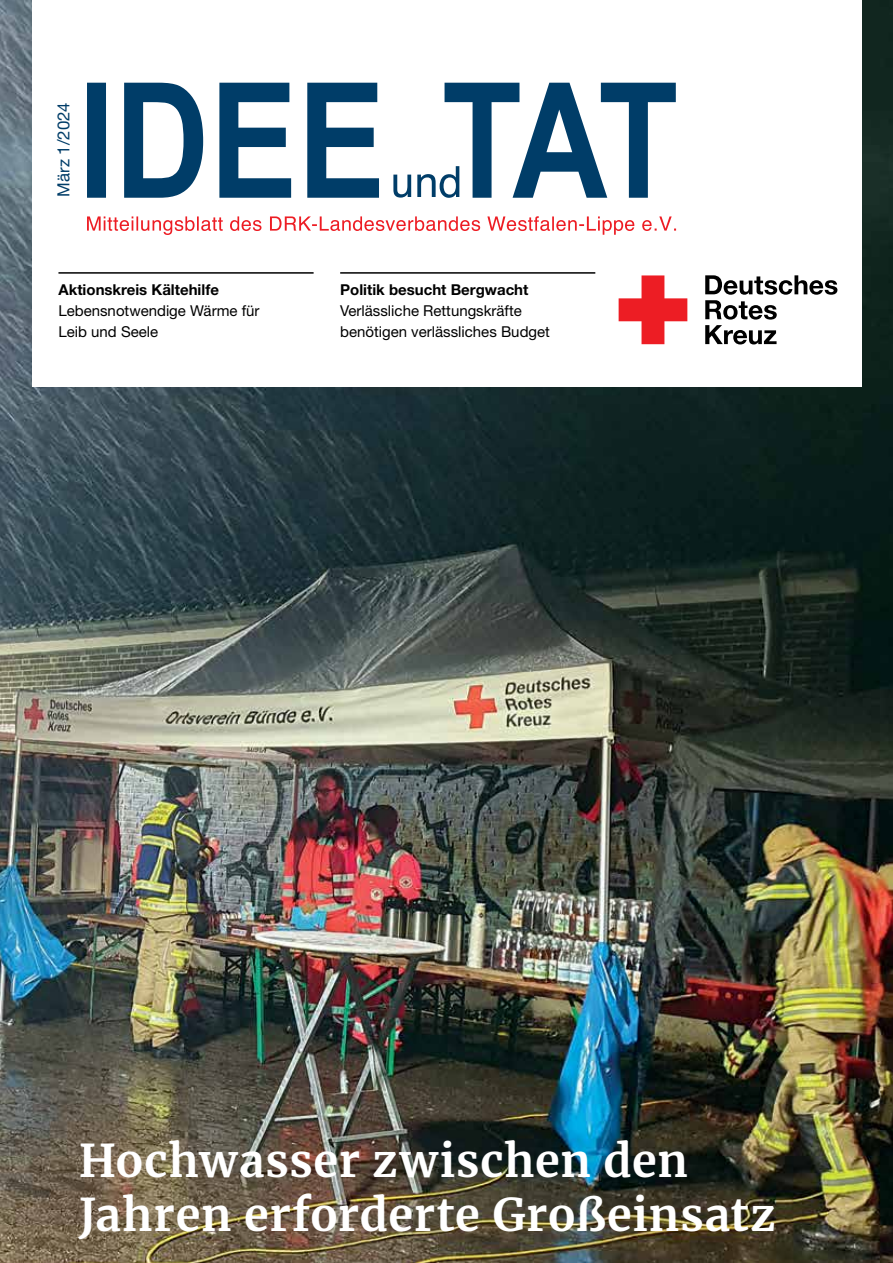
<style>
.page{position:relative;width:893px;height:1263px;background:#fff}
.page>*{position:absolute;margin:0;border:0;box-sizing:border-box;transform-origin:0 0}
.t1{font:700 45px/54px "Merriweather";letter-spacing:.015em;color:#fff}
.t2{font:16.8px "Helvetica Neue LT Std";color:#003d68}
.t3{font:15px/21px "Helvetica Neue LT Std";color:#000}
.t4{font:700 15px "Helvetica Neue LT Std";color:#000}
</style>
<div class="page">
<img style="left:0;top:0;width:893px;height:1263px">
<div style="left:32px;top:0;width:829px;height:387px;background:#fff"></div>
<svg style="left:87px;top:83px;width:589px;height:115px"></svg>
<svg style="left:87px;top:216px;width:589px;height:19px"></svg>
<svg style="left:393px;top:166px;width:66px;height:32px"></svg>
<svg style="left:619px;top:275px;width:68px;height:69px"></svg>
<svg style="left:705px;top:275px;width:132px;height:69px"></svg>
<hr style="left:58px;top:272px;width:256px;height:2px;background:#000">
<hr style="left:340px;top:272px;width:255px;height:2px;background:#000">
<p class="t2" style="left:53px;top:197px;width:96px;rotate:-90deg">März 1/2024</p>
<p class="t4" style="left:58px;top:280px;width:162px">Aktionskreis Kältehilfe</p>
<p class="t3" style="left:58px;top:300px;width:202px">Lebensnotwendige Wärme für<br>Leib und Seele</p>
<p class="t4" style="left:340px;top:280px;width:190px">Politik besucht Bergwacht</p>
<p class="t3" style="left:340px;top:300px;width:211px">Verlässliche Rettungskräfte benötigen verlässliches Budget</p>
<h1 class="t1" style="left:79px;top:1130px;width:698px">Hochwasser zwischen den<br>Jahren erforderte Großeinsatz</h1>
</div>
